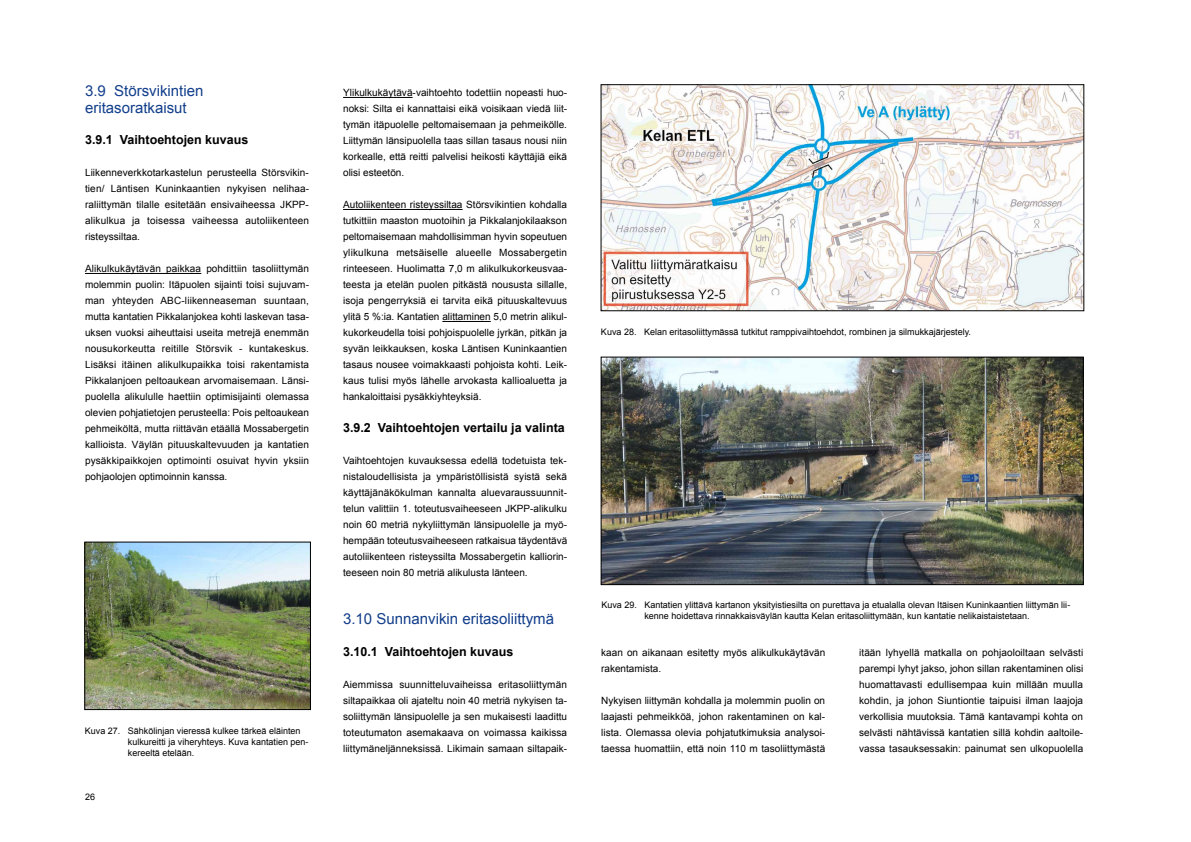
<style>
.page{position:relative;width:1191px;height:842px;background:#fff}
.page>*{position:absolute;margin:0;border:0;box-sizing:border-box;transform-origin:0 0}
.t1{font:15px/17px "Arial";color:#123e8b}
.t2{font:700 12.5px "Arial";color:#000}
.t3{font:10px/16px "Arial";letter-spacing:.005em;color:#000;text-align:justify}
.t4{font:9px/11px "Arial";color:#000}
</style>
<div class="page">
<hr style="left:85px;top:273px;width:116px;height:1px;background:#000">
<hr style="left:343px;top:97px;width:69px;height:1px;background:#000">
<hr style="left:343px;top:209px;width:119px;height:1px;background:#000">
<hr style="left:442px;top:321px;width:49px;height:1px;background:#000">
<img style="left:87px;top:544px;width:221px;height:164px">
<div style="left:85px;top:542px;width:225px;height:168px;border:1px solid #000"></div>
<img style="left:603px;top:359px;width:478px;height:224px">
<div style="left:601px;top:357px;width:482px;height:228px;border:1px solid #000"></div>
<img style="left:603px;top:87px;width:479px;height:222px">
<h1 class="t1" style="left:85px;top:83px;width:120px">3.9 Störsvikintien eritasoratkaisut</h1>
<p class="t2" style="left:85px;top:132px;width:165px">3.9.1 Vaihtoehtojen kuvaus</p>
<p class="t3" style="left:85px;top:165px;width:226px">Liikenneverkkotarkastelun perusteella Störsvikin&shy;tien/ Läntisen Kuninkaantien nykyisen nelihaa&shy;raliittymän tilalle esitetään ensivaiheessa JKPP&shy;alikulkua ja toisessa vaiheessa autoliikenteen risteyssiltaa.</p>
<p class="t3" style="left:85px;top:261px;width:226px">Alikulkukäytävän paikkaa pohdittiin tasoliittymän molemmin puolin: Itäpuolen sijainti toisi sujuvam&shy;man yhteyden ABC-liikenneaseman suuntaan, mutta kantatien Pikkalanjokea kohti laskevan tasa&shy;uksen vuoksi aiheuttaisi useita metrejä enemmän nousukorkeutta reitille Störsvik - kuntakeskus.<br>Lisäksi itäinen alikulkupaikka toisi rakentamista Pikkalanjoen peltoaukean arvomaisemaan. Länsi&shy;puolella alikululle haettiin optimisijainti olemassa olevien pohjatietojen perusteella: Pois peltoaukean pehmeiköltä, mutta riittävän etäällä Mossabergetin kallioista. Väylän pituuskaltevuuden ja kantatien pysäkkipaikkojen optimointi osuivat hyvin yksiin pohjaolojen optimoinnin kanssa.</p>
<p class="t4" style="left:128px;top:725px;width:182px;text-indent:-43px">Kuva 27. Sähkölinjan vieressä kulkee tärkeä eläinten kulkureitti ja viheryhteys. Kuva kantatien pen&shy;kereeltä etelään.</p>
<p class="t4" style="left:85px;top:791px;width:12px">26</p>
<p class="t3" style="left:343px;top:85px;width:226px">Ylikulkukäytävä-vaihtoehto todettiin nopeasti huo&shy;noksi: Silta ei kannattaisi eikä voisikaan viedä liit&shy;tymän itäpuolelle peltomaisemaan ja pehmeikölle.<br>Liittymän länsipuolella taas sillan tasaus nousi niin korkealle, että reitti palvelisi heikosti käyttäjiä eikä olisi esteetön.</p>
<p class="t3" style="left:343px;top:197px;width:226px">Autoliikenteen risteyssiltaa Störsvikintien kohdalla tutkittiin maaston muotoihin ja Pikkalanjokilaakson peltomaisemaan mahdollisimman hyvin sopeutuen ylikulkuna metsäiselle alueelle Mossabergetin rinteeseen. Huolimatta 7,0 m alikulkukorkeusvaa&shy;teesta ja etelän puolen pitkästä noususta sillalle, isoja pengerryksiä ei tarvita eikä pituuskaltevuus ylitä 5 %:ia. Kantatien alittaminen 5,0 metrin alikul&shy;kukorkeudella toisi pohjoispuolelle jyrkän, pitkän ja syvän leikkauksen, koska Läntisen Kuninkaantien tasaus nousee voimakkaasti pohjoista kohti. Leik&shy;kaus tulisi myös lähelle arvokasta kallioaluetta ja hankaloittaisi pysäkkiyhteyksiä.</p>
<p class="t2" style="left:343px;top:420px;width:223px">3.9.2 Vaihtoehtojen vertailu ja valinta</p>
<p class="t3" style="left:343px;top:453px;width:226px">Vaihtoehtojen kuvauksessa edellä todetuista tek&shy;nistaloudellisista ja ympäristöllisistä syistä sekä käyttäjänäkökulman kannalta aluevaraussuunnit&shy;telun valittiin 1. toteutusvaiheeseen JKPP-alikulku noin 60 metriä nykyliittymän länsipuolelle ja myö&shy;hempään toteutusvaiheeseen ratkaisua täydentävä autoliikenteen risteyssilta Mossabergetin kalliorin&shy;teeseen noin 80 metriä alikulusta länteen.</p>
<h1 class="t1" style="left:343px;top:611px;width:212px">3.10 Sunnanvikin eritasoliittymä</h1>
<p class="t2" style="left:343px;top:644px;width:172px">3.10.1 Vaihtoehtojen kuvaus</p>
<p class="t3" style="left:343px;top:677px;width:226px">Aiemmissa suunnitteluvaiheissa eritasoliittymän siltapaikkaa oli ajateltu noin 40 metriä nykyisen ta&shy;soliittymän länsipuolelle ja sen mukaisesti laadittu toteutumaton asemakaava on voimassa kaikissa liittymäneljänneksissä. Likimain samaan siltapaik-</p>
<p class="t4" style="left:601px;top:326px;width:371px">Kuva 28. Kelan eritasoliittymässä tutkitut ramppivaihtoehdot, rombinen ja silmukkajärjestely.</p>
<p class="t4" style="left:601px;top:600px;width:470px;text-align:center">Kuva 29. Kantatien ylittävä kartanon yksityistiesilta on purettava ja etualalla olevan Itäisen Kuninkaantien liittymän lii&shy;kenne hoidettava rinnakkaisväylän kautta Kelan eritasoliittymään, kun kantatie nelikaistaistetaan.</p>
<p class="t3" style="left:601px;top:645px;width:226px">kaan on aikanaan esitetty myös alikulkukäytävän rakentamista.</p>
<p class="t3" style="left:601px;top:693px;width:226px">Nykyisen liittymän kohdalla ja molemmin puolin on laajasti pehmeikköä, johon rakentaminen on kal&shy;lista. Olemassa olevia pohjatutkimuksia analysoi&shy;taessa huomattiin, että noin 110 m tasoliittymästä</p>
<p class="t3" style="left:859px;top:645px;width:226px">itään lyhyellä matkalla on pohjaoloiltaan selvästi parempi lyhyt jakso, johon sillan rakentaminen olisi huomattavasti edullisempaa kuin millään muulla kohdin, ja johon Siuntiontie taipuisi ilman laajoja verkollisia muutoksia. Tämä kantavampi kohta on selvästi nähtävissä kantatien sillä kohdin aaltoile&shy;vassa tasauksessakin: painumat sen ulkopuolella</p>
</div>
